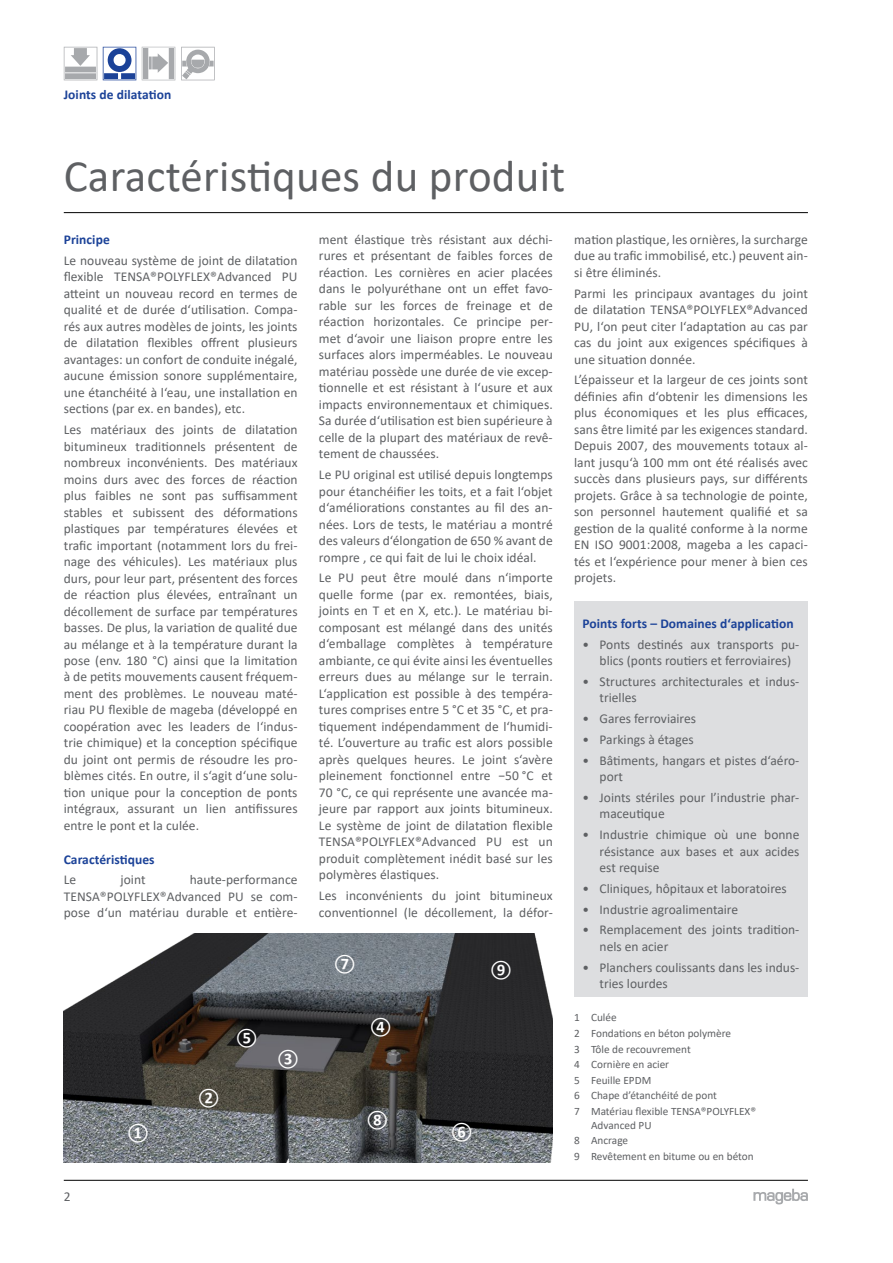
<style>
.page{position:relative;width:893px;height:1263px;background:#fff}
.page>*{position:absolute;margin:0;border:0;box-sizing:border-box;transform-origin:0 0}
.t1{font:45px "Calibri";letter-spacing:.005em;color:#5e6063}
.t2{font:700 16.5px "Calibri";color:#fff}
.t3{font:13.5px/16.5px "Calibri";color:#5e6063;text-align:justify}
.t4{font:700 13.5px "Calibri";letter-spacing:.005em;color:#1b4298}
.t5{font:11.25px/15.6px "Calibri";color:#5e6063}
</style>
<div class="page">
<hr style="left:64px;top:212px;width:744px;height:1px;background:#000">
<hr style="left:64px;top:1180px;width:744px;height:1px;background:#000">
<svg style="left:753px;top:1189px;width:55px;height:15px"></svg>
<svg style="left:103px;top:47px;width:33px;height:33px"></svg>
<svg style="left:64px;top:47px;width:33px;height:34px"></svg>
<svg style="left:142px;top:47px;width:33px;height:33px"></svg>
<svg style="left:181px;top:47px;width:34px;height:33px"></svg>
<svg style="left:182px;top:72px;width:8px;height:7px"></svg>
<img style="left:64px;top:933px;width:489px;height:229px">
<div style="left:574px;top:601px;width:234px;height:395px;background:#dddee0"></div>
<p class="t4" style="left:64px;top:85px;width:109px">Joints de dilatation</p>
<h1 class="t1" style="left:64px;top:145px;width:503px">Caractéristiques du produit</h1>
<p class="t4" style="left:64px;top:230px;width:48px">Principe</p>
<p class="t3" style="left:64px;top:252px;width:235px">Le nouveau système de joint de dilatation flexible TENSA®POLYFLEX®Advanced PU atteint un nouveau record en termes de qualité et de durée d‘utilisation. Compa&shy;rés aux autres modèles de joints, les joints de dilatation flexibles offrent plusieurs avantages: un confort de conduite inégalé, aucune émission sonore supplémentaire, une étanchéité à l‘eau, une installation en sections (par ex. en bandes), etc.</p>
<p class="t3" style="left:64px;top:421px;width:235px">Les matériaux des joints de dilatation bitumineux traditionnels présentent de nombreux inconvénients. Des matériaux moins durs avec des forces de réaction plus faibles ne sont pas suffisamment stables et subissent des déformations plastiques par températures élevées et trafic important (notamment lors du frei&shy;nage des véhicules). Les matériaux plus durs, pour leur part, présentent des forces de réaction plus élevées, entraînant un décollement de surface par températures basses. De plus, la variation de qualité due au mélange et à la température durant la pose (env. 180 °C) ainsi que la limitation à de petits mouvements causent fréquem&shy;ment des problèmes. Le nouveau maté&shy;riau PU flexible de mageba (développé en coopération avec les leaders de l‘indus&shy;trie chimique) et la conception spécifique du joint ont permis de résoudre les pro&shy;blèmes cités. En outre, il s‘agit d‘une solu&shy;tion unique pour la conception de ponts intégraux, assurant un lien antifissures entre le pont et la culée.</p>
<p class="t4" style="left:64px;top:849px;width:92px">Caractéristiques</p>
<p class="t3" style="left:64px;top:871px;width:14px">Le</p>
<p class="t3" style="left:120px;top:871px;width:27px">joint</p>
<p class="t3" style="left:64px;top:871px;width:235px;text-indent:126px">haute-performance TENSA®POLYFLEX®Advanced PU se com&shy;pose d‘un matériau durable et entière-</p>
<p class="t3" style="left:64px;top:1188px;width:8px">2</p>
<p class="t2" style="left:127px;top:1122px;width:23px">①</p>
<p class="t2" style="left:198px;top:1087px;width:23px">②</p>
<p class="t2" style="left:236px;top:1026px;width:23px">⑤</p>
<p class="t2" style="left:277px;top:1048px;width:23px">③</p>
<p class="t3" style="left:319px;top:231px;width:235px">ment élastique très résistant aux déchi&shy;rures et présentant de faibles forces de réaction. Les cornières en acier placées dans le polyuréthane ont un effet favo&shy;rable sur les forces de freinage et de réaction horizontales. Ce principe per&shy;met d‘avoir une liaison propre entre les surfaces alors imperméables. Le nouveau matériau possède une durée de vie excep&shy;tionnelle et est résistant à l‘usure et aux impacts environnementaux et chimiques.<br>Sa durée d‘utilisation est bien supérieure à celle de la plupart des matériaux de revê&shy;tement de chaussées.</p>
<p class="t3" style="left:319px;top:466px;width:235px">Le PU original est utilisé depuis longtemps pour étanchéifier les toits, et a fait l‘objet d‘améliorations constantes au fil des an&shy;nées. Lors de tests, le matériau a montré des valeurs d‘élongation de 650 % avant de rompre , ce qui fait de lui le choix idéal.</p>
<p class="t3" style="left:319px;top:569px;width:235px">Le PU peut être moulé dans n‘importe quelle forme (par ex. remontées, biais, joints en T et en X, etc.). Le matériau bi&shy;composant est mélangé dans des unités d‘emballage complètes à température ambiante, ce qui évite ainsi les éventuelles erreurs dues au mélange sur le terrain.<br>L‘application est possible à des tempéra&shy;tures comprises entre 5 °C et 35 °C, et pra&shy;tiquement indépendamment de l‘humidi&shy;té. L’ouverture au trafic est alors possible après quelques heures. Le joint s‘avère pleinement fonctionnel entre −50 °C et 70 °C, ce qui représente une avancée ma&shy;jeure par rapport aux joints bitumineux.<br>Le système de joint de dilatation flexible TENSA®POLYFLEX®Advanced PU est un produit complètement inédit basé sur les polymères élastiques.</p>
<p class="t3" style="left:319px;top:887px;width:235px">Les inconvénients du joint bitumineux conventionnel (le décollement, la défor-</p>
<p class="t2" style="left:334px;top:953px;width:23px">⑦</p>
<p class="t2" style="left:490px;top:959px;width:23px">⑨</p>
<p class="t2" style="left:370px;top:1016px;width:23px">④</p>
<p class="t2" style="left:367px;top:1109px;width:23px">⑧</p>
<p class="t2" style="left:451px;top:1121px;width:23px">⑥</p>
<p class="t3" style="left:574px;top:231px;width:235px">mation plastique, les ornières, la surcharge due au trafic immobilisé, etc.) peuvent ain&shy;si être éliminés.</p>
<p class="t3" style="left:574px;top:285px;width:235px">Parmi les principaux avantages du joint de dilatation TENSA®POLYFLEX®Advanced PU, l‘on peut citer l‘adaptation au cas par cas du joint aux exigences spécifiques à une situation donnée.</p>
<p class="t3" style="left:574px;top:371px;width:235px">L’épaisseur et la largeur de ces joints sont définies afin d‘obtenir les dimensions les plus économiques et les plus efficaces, sans être limité par les exigences standard.<br>Depuis 2007, des mouvements totaux al&shy;lant jusqu‘à 100 mm ont été réalisés avec succès dans plusieurs pays, sur différents projets. Grâce à sa technologie de pointe, son personnel hautement qualifié et sa gestion de la qualité conforme à la norme EN ISO 9001:2008, mageba a les capaci&shy;tés et l‘expérience pour mener à bien ces projets.</p>
<p class="t4" style="left:583px;top:614px;width:213px">Points forts – Domaines d‘application</p>
<p class="t3" style="left:600px;top:635px;width:201px;text-indent:-17px">• Ponts destinés aux transports pu&shy;blics (ponts routiers et ferroviaires)</p>
<p class="t3" style="left:600px;top:673px;width:201px;text-indent:-17px">• Structures architecturales et indus&shy;trielles</p>
<p class="t3" style="left:583px;top:710px;width:115px">• Gares ferroviaires</p>
<p class="t3" style="left:583px;top:731px;width:113px">• Parkings à étages</p>
<p class="t3" style="left:600px;top:751px;width:201px;text-indent:-17px">• Bâtiments, hangars et pistes d‘aéro&shy;port</p>
<p class="t3" style="left:600px;top:789px;width:201px;text-indent:-17px">• Joints stériles pour l’industrie phar&shy;maceutique</p>
<p class="t3" style="left:600px;top:826px;width:201px;text-indent:-17px">• Industrie chimique où une bonne résistance aux bases et aux acides est requise</p>
<p class="t3" style="left:583px;top:880px;width:206px">• Cliniques, hôpitaux et laboratoires</p>
<p class="t3" style="left:583px;top:900px;width:157px">• Industrie agroalimentaire</p>
<p class="t3" style="left:600px;top:921px;width:201px;text-indent:-17px">• Remplacement des joints tradition&shy;nels en acier</p>
<p class="t3" style="left:600px;top:958px;width:201px;text-indent:-17px">• Planchers coulissants dans les indus&shy;tries lourdes</p>
<p class="t5" style="left:574px;top:1009px;width:183px">1 Culée<br>2 Fondations en béton polymère<br>3 Tôle de recouvrement<br>4 Cornière en acier<br>5 Feuille EPDM<br>6 Chape d’étanchéité de pont<br>7 Matériau flexible TENSA®POLYFLEX®</p>
<p class="t5" style="left:574px;top:1117px;width:181px;text-indent:17px">Advanced PU<br>8 Ancrage<br>9 Revêtement en bitume ou en béton</p>
</div>
